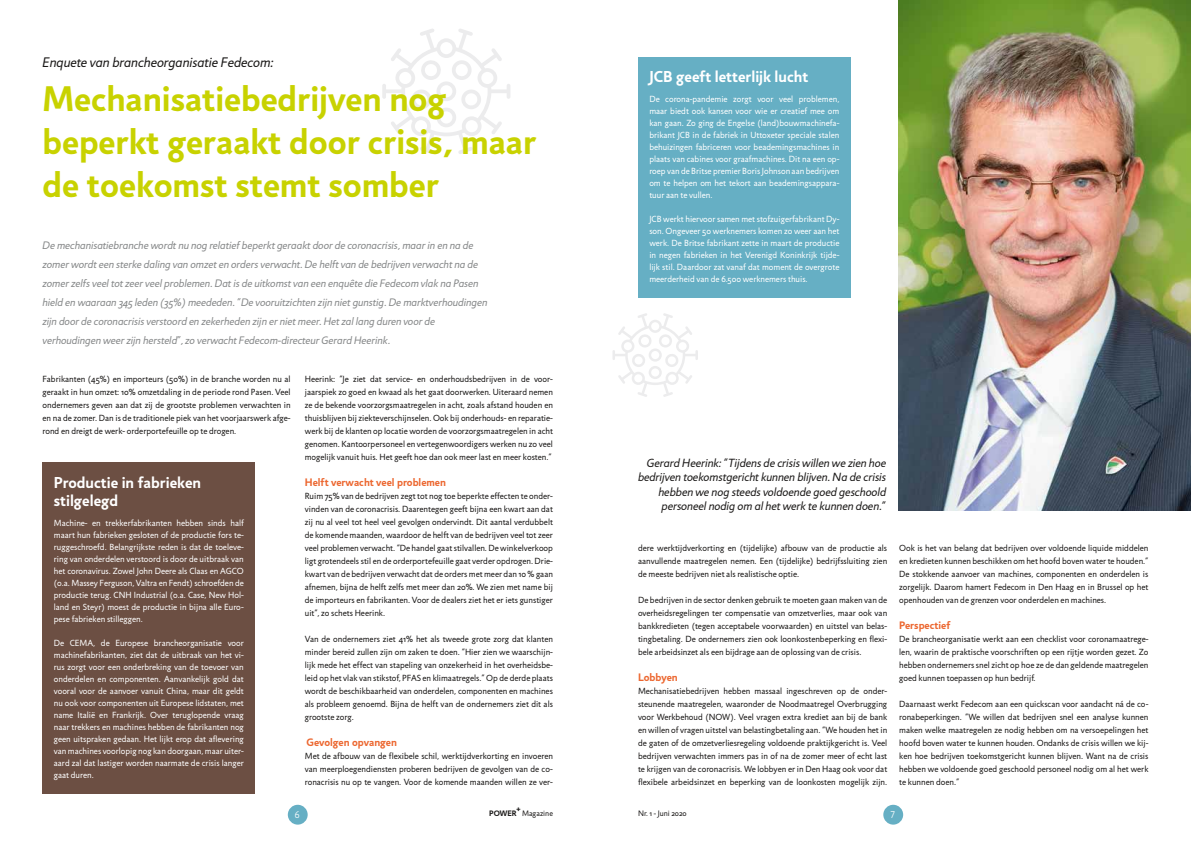
<style>
.page{position:relative;width:1191px;height:842px;background:#fff}
.page>*{position:absolute;margin:0;border:0;box-sizing:border-box;transform-origin:0 0}
.t1{font:700 36px/43.2px "Jigsaw";color:#c8d200}
.t2{font:700 16px/18px "Jigsaw";color:#fff}
.t3{font:italic 14px "Jigsaw";color:#1a1817}
.t4{font:italic 12px/14.4px "Jigsaw";color:#1a1817;text-align:right}
.t5{font:italic 11px/19px "Jigsaw";color:#868889}
.t6{font:700 11px "Jigsaw";color:#ec6730}
.t7{font:300 10px "Jigsaw";color:#fff}
.t8{font:9px/13px "Jigsaw";color:#1a1817;text-align:justify}
.t9{font:9px/12px "Jigsaw";color:#fff;text-align:justify}
.t10{font:8px "Jigsaw";color:#1a1817}
.t11{font:700 8px "Jigsaw";color:#1a1817}
</style>
<div class="page">
<svg style="left:382px;top:29px;width:128px;height:125px"></svg>
<svg style="left:613px;top:313px;width:85px;height:84px"></svg>
<img style="left:899px;top:0;width:292px;height:510px">
<div style="left:43px;top:462px;width:212px;height:332px;background:#6c4f43"></div>
<div style="left:638px;top:57px;width:212px;height:241px;background:#66afc4"></div>
<div style="left:288px;top:805px;width:20px;height:20px;background:#66afc4;border-radius:50%"></div>
<div style="left:883px;top:805px;width:20px;height:20px;background:#66afc4;border-radius:50%"></div>
<h3 class="t3" style="left:43px;top:54px;width:233px">Enquete van brancheorganisatie Fedecom:</h3>
<h1 class="t1" style="left:43px;top:77px;width:495px">Mechanisatiebedrijven nog beperkt geraakt door crisis, maar de toekomst stemt somber</h1>
<p class="t5" style="left:43px;top:236px;width:446px">De mechanisatiebranche wordt nu nog relatief beperkt geraakt door de coronacrisis, maar in en na de zomer wordt een sterke daling van omzet en orders verwacht. De helft van de bedrijven verwacht na de zomer zelfs veel tot zeer veel problemen. Dat is de uitkomst van een enquête die Fedecom vlak na Pasen hield en waaraan 345 leden (35%) meededen. “De vooruitzichten zijn niet gunstig. De marktverhoudingen zijn door de coronacrisis verstoord en zekerheden zijn er niet meer. Het zal lang duren voor de verhoudingen weer zijn hersteld”, zo verwacht Fedecom-directeur Gerard Heerink.</p>
<p class="t8" style="left:43px;top:372px;width:250px">Fabrikanten (45%) en importeurs (50%) in de branche worden nu al geraakt in hun omzet: 10% omzetdaling in de periode rond Pasen. Veel ondernemers geven aan dat zij de grootste problemen verwachten in en na de zomer. Dan is de traditionele piek van het voorjaarswerk afge&shy;rond en dreigt de werk- orderportefeuille op te drogen.</p>
<p class="t8" style="left:305px;top:372px;width:250px">Heerink: “Je ziet dat service- en onderhoudsbedrijven in de voor&shy;jaarspiek zo goed en kwaad als het gaat doorwerken. Uiteraard nemen ze de bekende voorzorgsmaatregelen in acht, zoals afstand houden en thuisblijven bij ziekteverschijnselen. Ook bij onderhouds- en reparatie&shy;werk bij de klanten op locatie worden de voorzorgsmaatregelen in acht genomen. Kantoorpersoneel en vertegenwoordigers werken nu zo veel mogelijk vanuit huis. Het geeft hoe dan ook meer last en meer kosten.”</p>
<p class="t6" style="left:305px;top:475px;width:143px">Helft verwacht veel problemen</p>
<p class="t8" style="left:305px;top:489px;width:250px">Ruim 75% van de bedrijven zegt tot nog toe beperkte effecten te onder&shy;vinden van de coronacrisis. Daarentegen geeft bijna een kwart aan dat zij nu al veel tot heel veel gevolgen ondervindt. Dit aantal verdubbelt de komende maanden, waardoor de helft van de bedrijven veel tot zeer veel problemen verwacht. “De handel gaat stilvallen. De winkelverkoop ligt grotendeels stil en de orderportefeuille gaat verder opdrogen. Drie&shy;kwart van de bedrijven verwacht dat de orders met meer dan 10 % gaan afnemen, bijna de helft zelfs met meer dan 20%. We zien met name bij de importeurs en fabrikanten. Voor de dealers ziet het er iets gunstiger uit”, zo schets Heerink.</p>
<p class="t8" style="left:305px;top:632px;width:250px">Van de ondernemers ziet 41% het als tweede grote zorg dat klanten minder bereid zullen zijn om zaken te doen. “Hier zien we waarschijn&shy;lijk mede het effect van stapeling van onzekerheid in het overheidsbe&shy;leid op het vlak van stikstof, PFAS en klimaatregels.” Op de derde plaats wordt de beschikbaarheid van onderdelen, componenten en machines als probleem genoemd. Bijna de helft van de ondernemers ziet dit als grootste zorg.</p>
<p class="t6" style="left:306px;top:735px;width:92px">Gevolgen opvangen</p>
<p class="t8" style="left:305px;top:749px;width:250px">Met de afbouw van de flexibele schil, werktijdverkorting en invoeren van meerploegendiensten proberen bedrijven de gevolgen van de co&shy;ronacrisis nu op te vangen. Voor de komende maanden willen ze ver-</p>
<h2 class="t2" style="left:54px;top:473px;width:149px">Productie in fabrieken stilgelegd</h2>
<p class="t9" style="left:54px;top:517px;width:191px">Machine- en trekkerfabrikanten hebben sinds half maart hun fabrieken gesloten of de productie fors te&shy;ruggeschroefd. Belangrijkste reden is dat de toeleve&shy;ring van onderdelen verstoord is door de uitbraak van het coronavirus. Zowel John Deere als Claas en AGCO (o.a. Massey Ferguson, Valtra en Fendt) schroefden de productie terug. CNH Industrial (o.a. Case, New Hol&shy;land en Steyr) moest de productie in bijna alle Euro&shy;pese fabrieken stilleggen.</p>
<p class="t9" style="left:54px;top:637px;width:191px">De CEMA, de Europese brancheorganisatie voor machinefabrikanten, ziet dat de uitbraak van het vi&shy;rus zorgt voor een onderbreking van de toevoer van onderdelen en componenten. Aanvankelijk gold dat vooral voor de aanvoer vanuit China, maar dit geldt nu ook voor componenten uit Europese lidstaten, met name Italië en Frankrijk. Over teruglopende vraag naar trekkers en machines hebben de fabrikanten nog geen uitspraken gedaan. Het lijkt erop dat aflevering van machines voorlopig nog kan doorgaan, maar uiter&shy;aard zal dat lastiger worden naarmate de crisis langer gaat duren.</p>
<h2 class="t2" style="left:649px;top:68px;width:160px">JCB geeft letterlijk lucht</h2>
<p class="t9" style="left:649px;top:93px;width:191px">De corona-pandemie zorgt voor veel problemen, maar biedt ook kansen voor wie er creatief mee om kan gaan. Zo ging de Engelse (land)bouwmachinefa&shy;brikant JCB in de fabriek in Uttoxeter speciale stalen behuizingen fabriceren voor beademingsmachines in plaats van cabines voor graafmachines. Dit na een op&shy;roep van de Britse premier Boris Johnson aan bedrijven om te helpen om het tekort aan beademingsappara&shy;tuur aan te vullen.</p>
<p class="t9" style="left:649px;top:213px;width:191px">JCB werkt hiervoor samen met stofzuigerfabrikant Dy&shy;son. Ongeveer 50 werknemers komen zo weer aan het werk. De Britse fabrikant zette in maart de productie in negen fabrieken in het Verenigd Koninkrijk tijde&shy;lijk stil. Daardoor zat vanaf dat moment de overgrote meerderheid van de 6.500 werknemers thuis.</p>
<h3 class="t4" style="left:638px;top:456px;width:250px">Gerard Heerink: “Tijdens de crisis willen we zien hoe bedrijven toekomstgericht kunnen blijven. Na de crisis hebben we nog steeds voldoende goed geschoold personeel nodig om al het werk te kunnen doen.”</h3>
<p class="t8" style="left:638px;top:541px;width:251px">dere werktijdverkorting en (tijdelijke) afbouw van de productie als aanvullende maatregelen nemen. Een (tijdelijke) bedrijfssluiting zien de meeste bedrijven niet als realistische optie.</p>
<p class="t8" style="left:638px;top:593px;width:251px">De bedrijven in de sector denken gebruik te moeten gaan maken van de overheidsregelingen ter compensatie van omzetverlies, maar ook van bankkredieten (tegen acceptabele voorwaarden) en uitstel van belas&shy;tingbetaling. De ondernemers zien ook loonkostenbeperking en flexi&shy;bele arbeidsinzet als een bijdrage aan de oplossing van de crisis.</p>
<p class="t6" style="left:638px;top:670px;width:41px">Lobbyen</p>
<p class="t8" style="left:638px;top:684px;width:251px">Mechanisatiebedrijven hebben massaal ingeschreven op de onder&shy;steunende maatregelen, waaronder de Noodmaatregel Overbrugging voor Werkbehoud (NOW). Veel vragen extra krediet aan bij de bank en willen of vragen uitstel van belastingbetaling aan. “We houden het in de gaten of de omzetverliesregeling voldoende praktijkgericht is. Veel bedrijven verwachten immers pas in of na de zomer meer of echt last te krijgen van de coronacrisis. We lobbyen er in Den Haag ook voor dat flexibele arbeidsinzet en beperking van de loonkosten mogelijk zijn.</p>
<p class="t8" style="left:899px;top:541px;width:251px">Ook is het van belang dat bedrijven over voldoende liquide middelen en kredieten kunnen beschikken om het hoofd boven water te houden.” De stokkende aanvoer van machines, componenten en onderdelen is zorgelijk. Daarom hamert Fedecom in Den Haag en in Brussel op het openhouden van de grenzen voor onderdelen en machines.</p>
<p class="t6" style="left:899px;top:618px;width:53px">Perspectief</p>
<p class="t8" style="left:899px;top:632px;width:251px">De brancheorganisatie werkt aan een checklist voor coronamaatrege&shy;len, waarin de praktische voorschriften op een rijtje worden gezet. Zo hebben ondernemers snel zicht op hoe ze de dan geldende maatregelen goed kunnen toepassen op hun bedrijf.</p>
<p class="t8" style="left:899px;top:697px;width:251px">Daarnaast werkt Fedecom aan een quickscan voor aandacht ná de co&shy;ronabeperkingen. “We willen dat bedrijven snel een analyse kunnen maken welke maatregelen ze nodig hebben om na versoepelingen het hoofd boven water te kunnen houden. Ondanks de crisis willen we kij&shy;ken hoe bedrijven toekomstgericht kunnen blijven. Want na de crisis hebben we voldoende goed geschoold personeel nodig om al het werk te kunnen doen.”</p>
<p class="t11" style="left:516px;top:805px;width:6px">+</p>
<p class="t11" style="left:489px;top:809px;width:29px">POWER</p>
<p class="t7" style="left:295px;top:809px;width:6px">6</p>
<p class="t10" style="left:522px;top:809px;width:32px">Magazine</p>
<p class="t10" style="left:638px;top:809px;width:50px">Nr. 1 - Juni 2020</p>
<p class="t7" style="left:891px;top:809px;width:5px">7</p>
</div>
